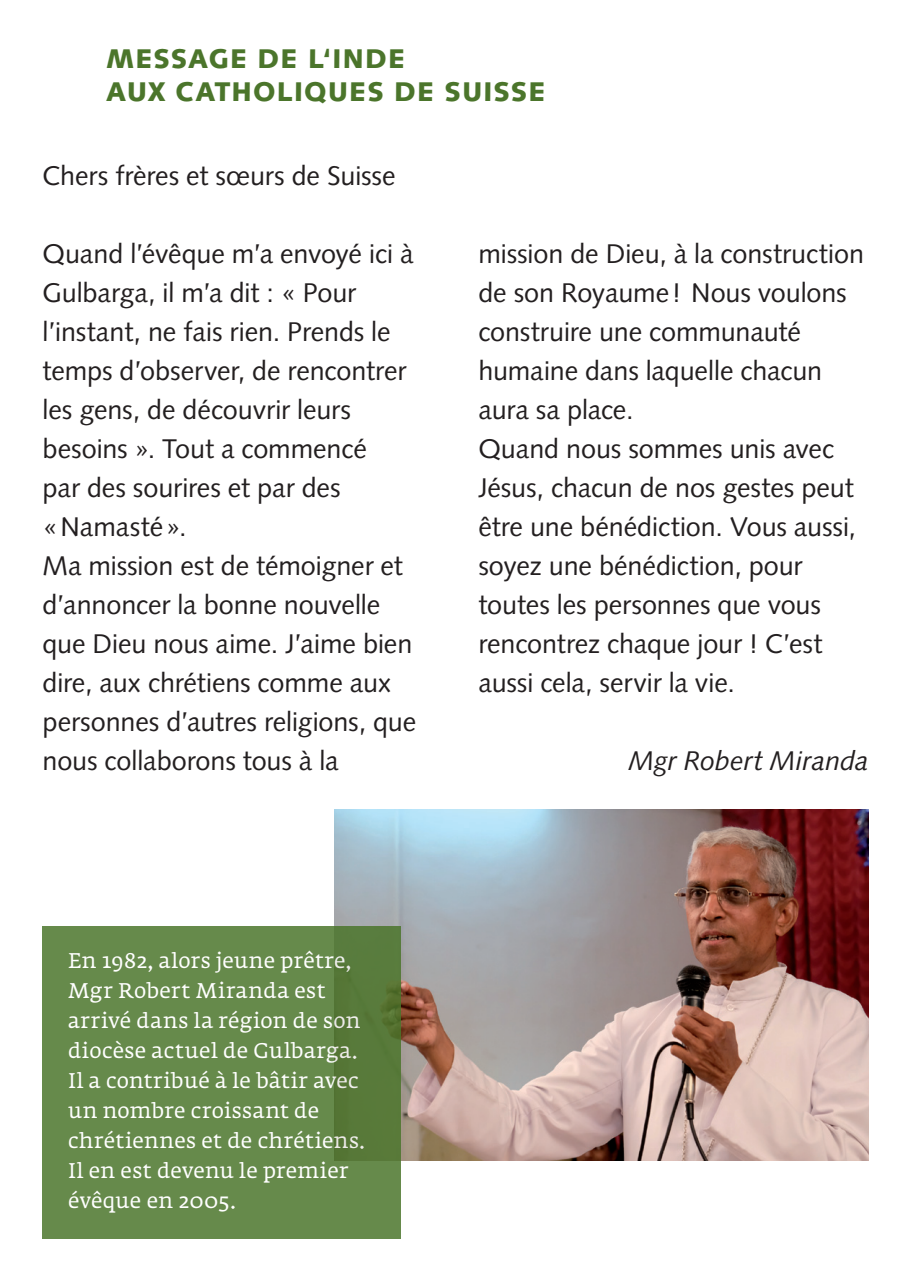
<style>
.page{position:relative;width:910px;height:1263px;background:#fff}
.page>*{position:absolute;margin:0;border:0;box-sizing:border-box;transform-origin:0 0}
.Brot_positiv{font:27px/39px "Syntax LT Std";letter-spacing:-.005em;color:#231f20}
.Headline{font:900 27px/33px "Syntax LT Std";letter-spacing:.04em;color:#4b752b}
.Brot_positiv-2{font:italic 27px "Syntax LT Std";letter-spacing:.005em;color:#231f20}
.t1{font:21px/30px "Fedra Serif A Std";letter-spacing:.02em;color:#fff}
</style>
<div class="page">
<img style="left:335px;top:809px;width:534px;height:351px">
<svg style="left:43px;top:926px;width:358px;height:312px;background:#638748"></svg>
<p class="Headline" style="left:106px;top:42px;width:441px">MESSAGE DE L‘INDE<br>AUX CATHOLIQUES DE SUISSE</p>
<p class="Brot_positiv" style="left:43px;top:156px;width:355px">Chers frères et sœurs de Suisse</p>
<p class="Brot_positiv" style="left:43px;top:234px;width:373px">Quand l’évêque m’a envoyé ici à<br>Gulbarga, il m’a dit : « Pour l’instant, ne fais rien. Prends le temps d’observer, de rencontrer les gens, de découvrir leurs besoins ». Tout a commencé<br>par des sourires et par des «Namasté».</p>
<p class="Brot_positiv" style="left:43px;top:546px;width:375px">Ma mission est de témoigner et d’annoncer la bonne nouvelle que Dieu nous aime. J’aime bien dire, aux chrétiens comme aux personnes d’autres religions, que nous collaborons tous à la</p>
<p class="Brot_positiv" style="left:478px;top:234px;width:387px">mission de Dieu, à la construction de son Royaume! Nous voulons construire une communauté humaine dans laquelle chacun aura sa place.</p>
<p class="Brot_positiv" style="left:478px;top:429px;width:379px">Quand nous sommes unis avec<br>Jésus, chacun de nos gestes peut être une bénédiction. Vous aussi, soyez une bénédiction, pour toutes les personnes que vous rencontrez chaque jour ! C’est aussi cela, servir la vie.</p>
<p class="Brot_positiv-2" style="left:629px;top:745px;width:242px">Mgr Robert Miranda</p>
<p class="t1" style="left:68px;top:947px;width:298px">En 1982, alors jeune prêtre,<br>Mgr Robert Miranda est arrivé dans la région de son diocèse actuel de Gulbarga.<br>Il a contribué à le bâtir avec un nombre croissant de chrétiennes et de chrétiens.<br>Il en est devenu le premier évêque en 2005.</p>
</div>
